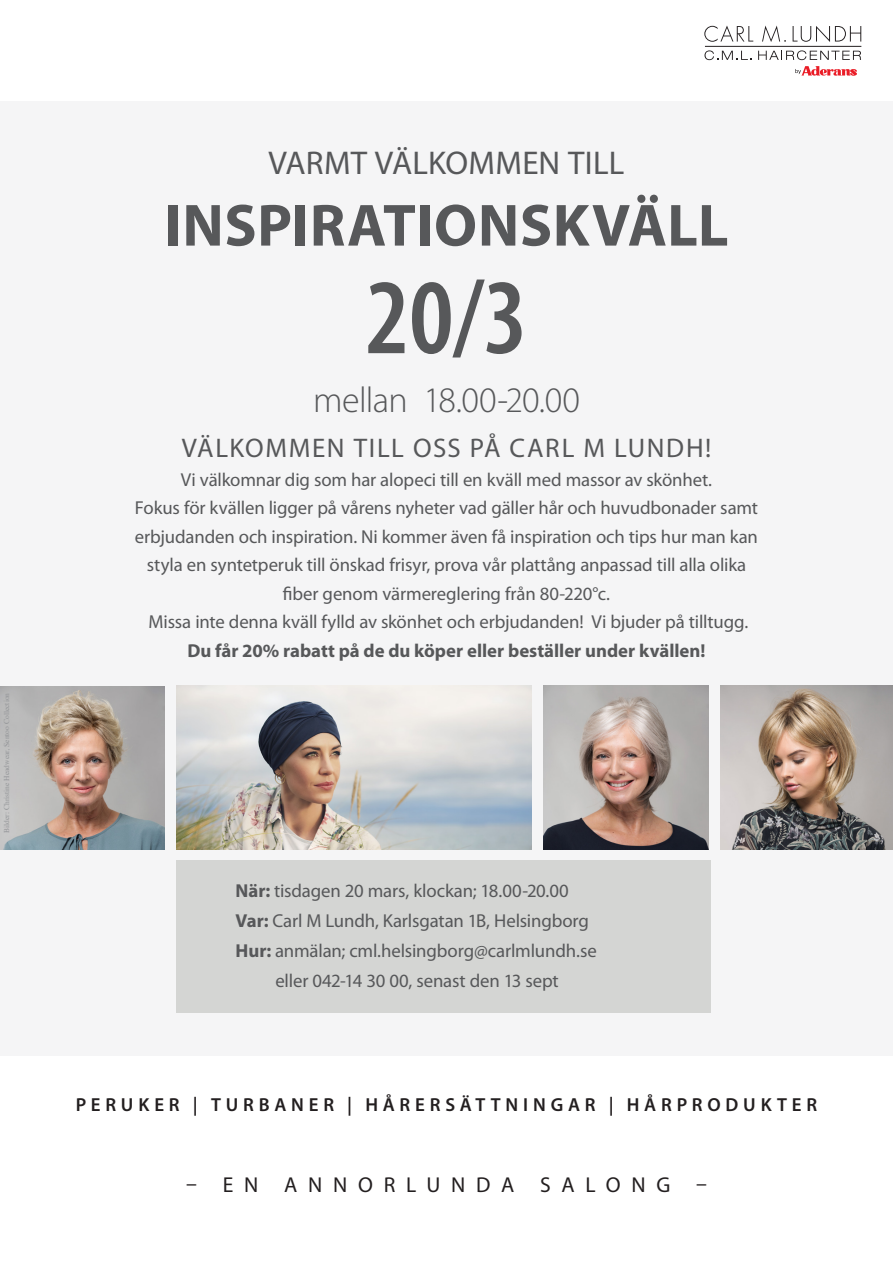
<style>
.page{position:relative;width:893px;height:1263px;background:#fff}
.page>*{position:absolute;margin:0;border:0;box-sizing:border-box;transform-origin:0 0}
.t1{font:600 condensed 108px "Myriad Pro";color:#57585a}
.t2{font:700 60px "Myriad Pro";letter-spacing:.01em;color:#57585a}
.t3{font:300 36px "Myriad Pro";letter-spacing:-.02em;color:#57585a}
.t4{font:33px "Myriad Pro";letter-spacing:.005em;color:#57585a}
.t5{font:27px "Myriad Pro";letter-spacing:.055em;color:#57585a}
.t6{font:21.6px "Myriad Pro";letter-spacing:.5em;color:#231f20}
.t7{font:600 18.9px "Myriad Pro";letter-spacing:.255em;color:#231f20}
.t8{font:18.75px/28.5px "Myriad Pro";letter-spacing:-.01em;color:#57585a;text-align:center}
.t9{font:700 18.75px "Myriad Pro";color:#57585a}
.t10{font:7.5px "Times";color:#939598}
.s1{font-weight:700}
</style>
<div class="page">
<div style="left:0;top:101px;width:893px;height:954px;background:#f5f5f6"></div>
<svg style="left:704px;top:50px;width:48px;height:10px"></svg>
<svg style="left:758px;top:50px;width:103px;height:10px"></svg>
<hr style="left:705px;top:46px;width:156px;height:1px;background:#231f20">
<svg style="left:704px;top:26px;width:49px;height:16px"></svg>
<svg style="left:762px;top:26px;width:24px;height:16px"></svg>
<svg style="left:793px;top:26px;width:68px;height:16px"></svg>
<svg style="left:795px;top:66px;width:62px;height:10px"></svg>
<div style="left:176px;top:860px;width:535px;height:152px;background:#d4d5d3"></div>
<img style="left:0;top:686px;width:165px;height:163px">
<img style="left:176px;top:685px;width:356px;height:164px">
<img style="left:720px;top:685px;width:173px;height:164px">
<img style="left:543px;top:685px;width:165px;height:164px">
<p class="t10" style="left:0;top:833px;width:141px;rotate:-90deg">Bilder: Christine Headwear, Sentoo Collection</p>
<p class="t4" style="left:268px;top:144px;width:357px">VARMT VÄLKOMMEN TILL</p>
<p class="t2" style="left:164px;top:192px;width:565px">INSPIRATIONSKVÄLL</p>
<p class="t1" style="left:365px;top:258px;width:164px">20/3</p>
<p class="t3" style="left:313px;top:380px;width:268px">mellan 18.00-20.00</p>
<p class="t5" style="left:182px;top:433px;width:531px">VÄLKOMMEN TILL OSS PÅ CARL M LUNDH!</p>
<p class="t8" style="left:181px;top:465px;width:533px">Vi välkomnar dig som har alopeci till en kväll med massor av skönhet.</p>
<p class="t8" style="left:135px;top:494px;width:625px">Fokus för kvällen ligger på vårens nyheter vad gäller hår och huvudbonader samt erbjudanden och inspiration. Ni kommer även få inspiration och tips hur man kan styla en syntetperuk till önskad frisyr, prova vår plattång anpassad till alla olika fiber genom värmereglering från 80-220°c.</p>
<p class="t8" style="left:149px;top:608px;width:601px">Missa inte denna kväll fylld av skönhet och erbjudanden! Vi bjuder på tilltugg.</p>
<p class="t9" style="left:187px;top:640px;width:520px">Du får 20% rabatt på de du köper eller beställer under kvällen!</p>
<p class="t8" style="left:236px;top:876px;width:335px"><span class="s1">När:</span> tisdagen 20 mars, klockan; 18.00-20.00</p>
<p class="t8" style="left:236px;top:906px;width:355px"><span class="s1">Var:</span> Carl M Lundh, Karlsgatan 1B, Helsingborg</p>
<p class="t8" style="left:236px;top:936px;width:363px"><span class="s1">Hur:</span> anmälan; cml.helsingborg@carlmlundh.se</p>
<p class="t8" style="left:275px;top:966px;width:285px">eller 042-14 30 00, senast den 13 sept</p>
<p class="t7" style="left:76px;top:1094px;width:743px">PERUKER | TURBANER | HÅRERSÄTTNINGAR | HÅRPRODUKTER</p>
<p class="t6" style="left:186px;top:1173px;width:522px">– EN ANNORLUNDA SALONG –</p>
</div>
